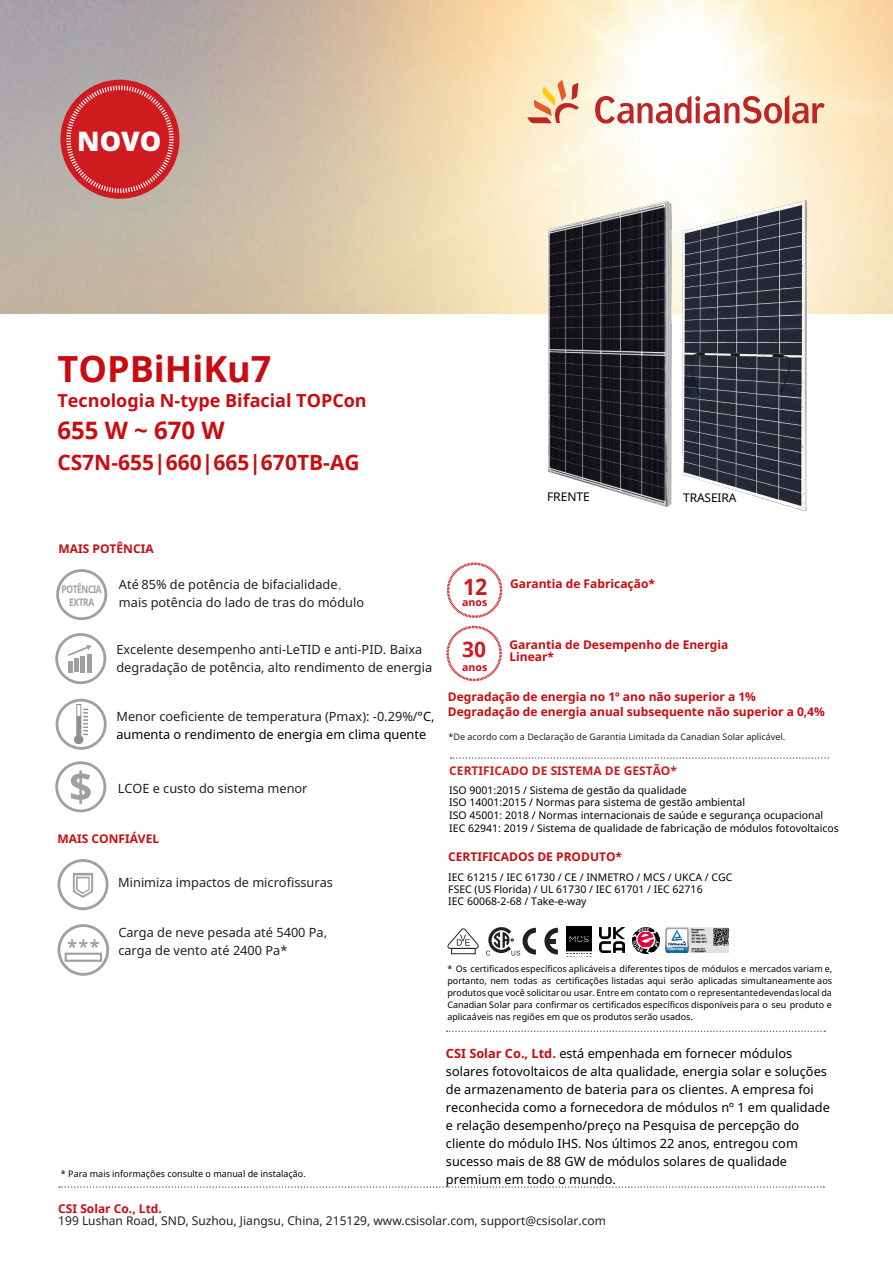
<style>
.page{position:relative;width:893px;height:1263px;background:#fff}
.page>*{position:absolute;margin:0;border:0;box-sizing:border-box;transform-origin:0 0}
.disclaimer{font:700 36px "Noto Sans";color:#ca0b0f}
.t1{font:900 27px "Noto Sans";color:#fff}
.disclaimer-2{font:700 24px "Noto Sans";color:#ca0b0f}
.disclaimer-3{font:700 21px "Noto Sans";color:#ca0b0f}
.t2{font:700 21px "Noto Sans";color:#ce1a21}
.disclaimer-4{font:700 18px "Noto Sans";color:#ca0b0f}
.t3{font:12.75px/18px "Noto Sans";color:#000}
.t4{font:12.75px/18px "Noto Sans";color:#231f20}
.t5{font:700 12px/12px "Noto Sans";color:#ca0b0f}
.disclaimer-5{font:12px/12px "Noto Sans";color:#231f20}
.t6{font:700 12px "Noto Sans";color:#cb1d21}
.disclaimer-6{font:12px "Noto Sans";letter-spacing:-.01em;color:#000}
.disclaimer-7{font:700 12px "Noto Sans";color:#ca0b0f}
.t7{font:10.5px/12.6px "Noto Sans";color:#000}
.t8{font:700 10.5px/12.6px "Noto Sans";letter-spacing:-.045em;color:#9fa0a3;text-align:center;scale:.8 1}
.t9{font:700 10.5px "Noto Sans";color:#ca0b0f}
.disclaimer-8{font:9px/12px "Noto Sans";color:#000;text-align:justify}
.t10{font:9px "Noto Sans";color:#231f20}
.s1{font-family:"Adobe Song Std";font-weight:300}
.s2{color:#000}
.s3{font-size:22.5px;color:#ce1a21}
.s4{font-weight:700;color:#ca0b0f}
</style>
<div class="page">
<img style="left:0;top:0;width:893px;height:314px">
<div style="left:60px;top:80px;width:119px;height:119px;background:#cf1a20;border-radius:50%"></div>
<svg style="left:66px;top:86px;width:108px;height:107px"></svg>
<svg style="left:56px;top:699px;width:51px;height:51px"></svg>
<img style="left:74px;top:705px;width:14px;height:39px">
<svg style="left:55px;top:633px;width:51px;height:51px"></svg>
<svg style="left:55px;top:761px;width:51px;height:51px"></svg>
<img style="left:536px;top:185px;width:149px;height:322px">
<img style="left:675px;top:188px;width:140px;height:324px">
<svg style="left:544px;top:928px;width:14px;height:26px"></svg>
<svg style="left:447px;top:928px;width:32px;height:26px"></svg>
<svg style="left:486px;top:927px;width:50px;height:28px"></svg>
<img style="left:633px;top:927px;width:26px;height:25px">
<img style="left:666px;top:927px;width:63px;height:26px">
<img style="left:600px;top:927px;width:24px;height:26px">
<img style="left:566px;top:926px;width:25px;height:28px">
<svg style="left:59px;top:1186px;width:765px;height:2px"></svg>
<svg style="left:527px;top:80px;width:52px;height:43px;background:#f0bf98"></svg>
<svg style="left:595px;top:95px;width:230px;height:29px"></svg>
<svg style="left:56px;top:569px;width:51px;height:51px"></svg>
<svg style="left:446px;top:626px;width:56px;height:55px"></svg>
<svg style="left:447px;top:563px;width:55px;height:55px"></svg>
<svg style="left:451px;top:757px;width:378px;height:2px"></svg>
<svg style="left:447px;top:1030px;width:378px;height:2px"></svg>
<svg style="left:566px;top:956px;width:25px;height:1px"></svg>
<svg style="left:58px;top:859px;width:51px;height:51px"></svg>
<svg style="left:58px;top:924px;width:51px;height:52px"></svg>
<h2 class="t1" style="left:77px;top:126px;width:86px">NOVO</h2>
<p class="disclaimer" style="left:58px;top:343px;width:215px">TOPBiHiKu7</p>
<p class="disclaimer-4" style="left:58px;top:388px;width:311px">Tecnologia N-type Bifacial TOPCon</p>
<p class="disclaimer-2" style="left:57px;top:413px;width:169px">655 W ~ 670 W</p>
<p class="disclaimer-3" style="left:57px;top:448px;width:304px">CS7N-655|660|665|670TB-AG</p>
<p class="disclaimer-6" style="left:547px;top:488px;width:44px">FRENTE</p>
<p class="disclaimer-6" style="left:683px;top:489px;width:55px">TRASEIRA</p>
<p class="disclaimer-7" style="left:59px;top:540px;width:97px">MAIS POTÊNCIA</p>
<p class="t8" style="left:62px;top:583px;width:52px">POTÊNCIA<br>EXTRA</p>
<h3 class="t4" style="left:119px;top:576px;width:247px">Até 85% de potência de bifacialidade<span class="s1">, </span>mais potência do lado de tras do módulo</h3>
<h3 class="t4" style="left:116px;top:641px;width:317px">Excelente desempenho anti-LeTID e anti-PID. Baixa degradação de potência, alto rendimento de energia</h3>
<h3 class="t4" style="left:116px;top:708px;width:320px">Menor coeficiente de temperatura (Pmax): -0.29%/<span class="s2">°C, aumenta o rendimento de energia em clima quente</span></h3>
<h3 class="t4" style="left:118px;top:779px;width:191px">LCOE e custo do sistema menor</h3>
<h3 class="t5" style="left:57px;top:833px;width:103px">MAIS CONFIÁVEL</h3>
<h3 class="t4" style="left:118px;top:874px;width:216px">Minimiza impactos de microfissuras</h3>
<h3 class="t4" style="left:118px;top:924px;width:210px">Carga de neve pesada até 5400 Pa, carga de vento até 2400 Pa*</h3>
<h3 class="t5" style="left:463px;top:578px;width:193px"><span class="s3">12</span> Garantia de Fabricação*</h3>
<p class="t9" style="left:462px;top:595px;width:26px">anos</p>
<h3 class="t2" style="left:462px;top:634px;width:26px">30</h3>
<p class="t9" style="left:462px;top:660px;width:26px">anos</p>
<h3 class="t5" style="left:509px;top:639px;width:220px">Garantia de Desempenho de Energia<br>Linear*</h3>
<h3 class="t5" style="left:448px;top:690px;width:379px;line-height:14.4px">Degradação de energia no 1º ano não superior a 1%<br>Degradação de energia anual subsequente não superior a 0,4%</h3>
<p class="t10" style="left:449px;top:730px;width:338px">*De acordo com a Declaração de Garantia Limitada da Canadian Solar aplicável.</p>
<h3 class="t6" style="left:449px;top:762px;width:229px">CERTIFICADO DE SISTEMA DE GESTÃO*</h3>
<p class="t7" style="left:449px;top:784px;width:391px">ISO 9001:2015 / Sistema de gestão da qualidade<br>ISO 14001:2015 / Normas para sistema de gestão ambiental<br>ISO 45001: 2018 / Normas internacionais de saúde e segurança ocupacional IEC 62941: 2019 / Sistema de qualidade de fabricação de módulos fotovoltaicos</p>
<h3 class="t5" style="left:448px;top:851px;width:175px">CERTIFICADOS DE PRODUTO*</h3>
<p class="t7" style="left:448px;top:871px;width:286px;line-height:12px">IEC 61215 / IEC 61730 / CE / INMETRO / MCS / UKCA / CGC<br>FSEC (US Florida) / UL 61730 / IEC 61701 / IEC 62716<br>IEC 60068-2-68 / Take-e-way</p>
<p class="disclaimer-8" style="left:447px;top:962px;width:386px">* Os certificados específicos aplicáveis a diferentes tipos de módulos e mercados variam e, portanto, nem todas as certificações listadas aqui serão aplicadas simultaneamente aos produtos que você solicitar ou usar. Entre em contato com o representante devendas local da Canadian Solar para confirmar os certificados específicos disponíveis para o seu produto e aplicaáveis nas regiões em que os produtos serão usados.</p>
<p class="t3" style="left:446px;top:1045px;width:385px"><span class="s4">CSI Solar Co., Ltd.</span> está empenhada em fornecer módulos solares fotovoltaicos de alta qualidade, energia solar e soluções de armazenamento de bateria para os clientes. A empresa foi reconhecida como a fornecedora de módulos nº 1 em qualidade e relação desempenho/preço na Pesquisa de percepção do cliente do módulo IHS. Nos últimos 22 anos, entregou com sucesso mais de 88 GW de módulos solares de qualidade premium em todo o mundo.</p>
<p class="disclaimer-8" style="left:61px;top:1168px;width:246px">* Para mais informações consulte o manual de instalação.</p>
<p class="disclaimer-5" style="left:58px;top:1202px;width:549px"><span class="s4">CSI Solar Co., Ltd.<br></span>199 Lushan Road, SND, Suzhou, Jiangsu, China, 215129, www.csisolar.com, support@csisolar.com</p>
</div>
